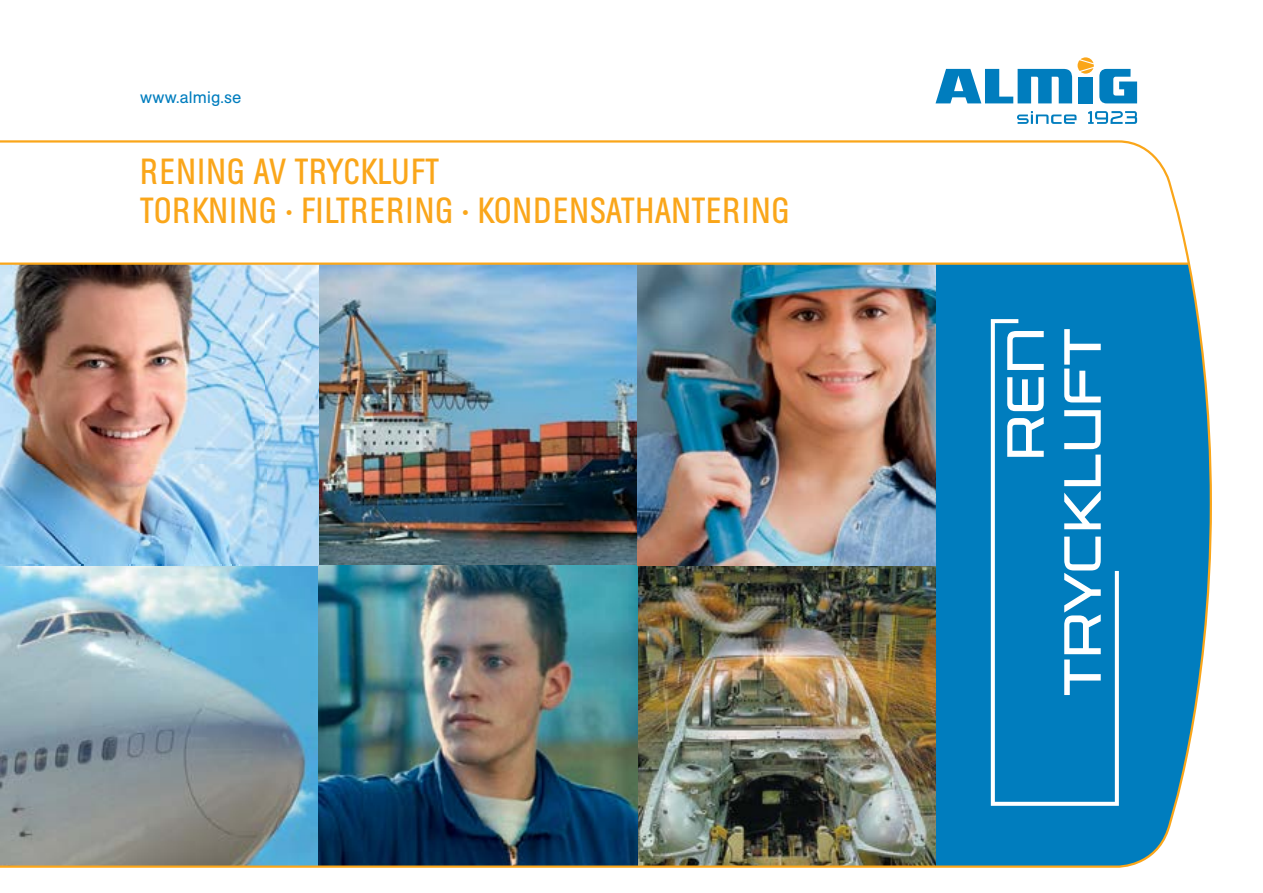
<style>
.page{position:relative;width:1263px;height:893px;background:#fff}
.page>*{position:absolute;margin:0;border:0;box-sizing:border-box;transform-origin:0 0}
.t1{font:300 57px/57px "Trade Marker OT";letter-spacing:.06em;color:#fff;text-align:right}
.t2{font:36px/39px "AG Buch Condensed BQ";letter-spacing:.02em;color:#faa61a}
.t3{font:16.5px "AG Buch BQ";letter-spacing:.01em;color:#007dbe}
</style>
<div class="page">
<svg style="left:935px;top:57px;width:202px;height:46px"></svg>
<svg style="left:1017px;top:111px;width:59px;height:13px"></svg>
<svg style="left:1088px;top:111px;width:49px;height:13px"></svg>
<img style="left:0;top:140px;width:1212px;height:728px">
<div style="left:991px;top:319px;width:128px;height:487px;background:#007dbe"></div>
<p class="t3" style="left:140px;top:88px;width:103px">www.almig.se</p>
<p class="t2" style="left:140px;top:153px;width:650px">RENING AV TRYCKLUFT<br>TORKNING · FILTRERING · KONDENSATHANTERING</p>
<h1 class="t1" style="left:996px;top:695px;width:367px;rotate:-90deg">REN<br>TRYCKLUFT</h1>
</div>
